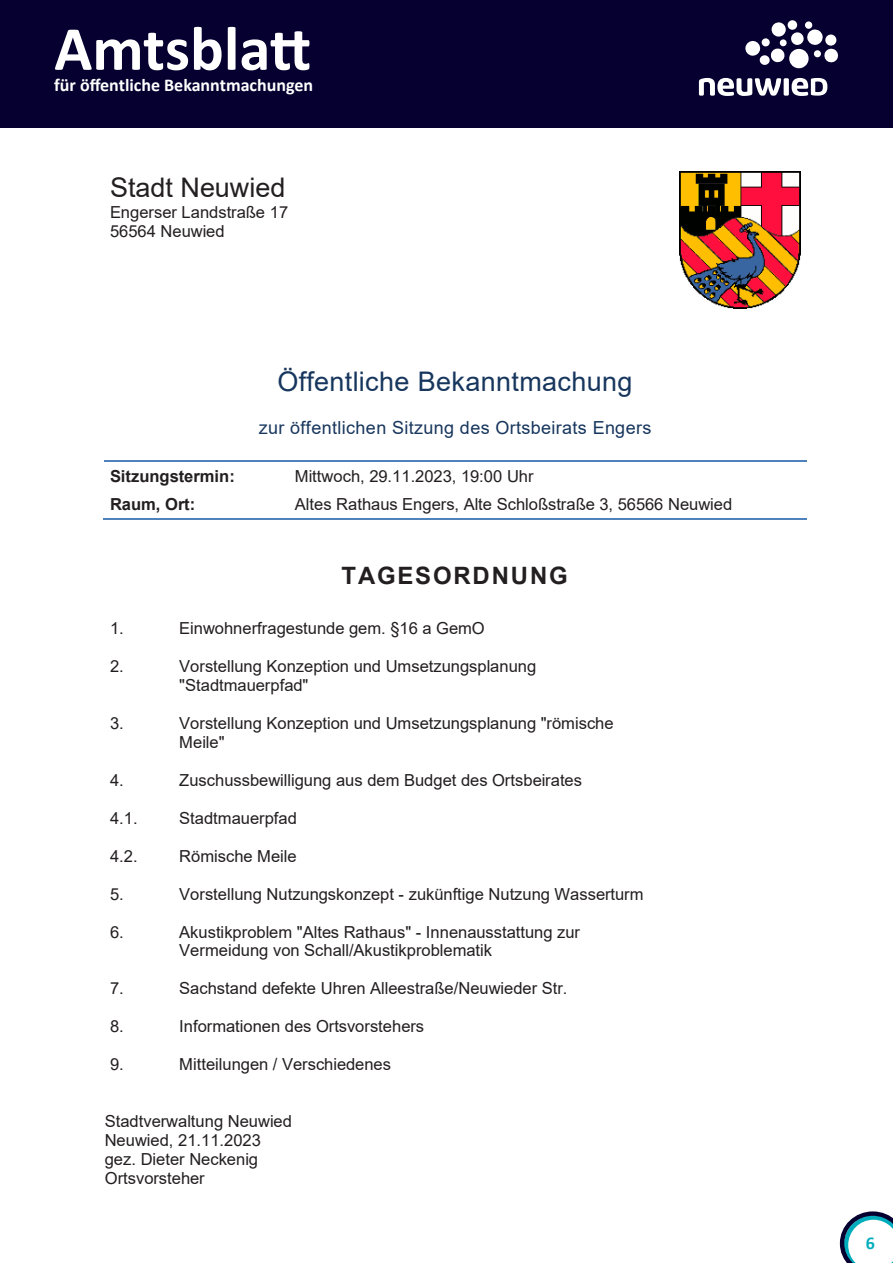
<style>
.page{position:relative;width:893px;height:1263px;background:#fff}
.page>*{position:absolute;margin:0;border:0;box-sizing:border-box;transform-origin:0 0}
.t1{font:700 63px "Calibri";color:#fff}
.t2{font:27px "Arial";letter-spacing:.01em;color:#17365d}
.t3{font:27px "Arial";color:#231f20}
.t4{font:700 24px "Arial";letter-spacing:.075em;color:#231f20}
.t5{font:18px "Arial";letter-spacing:.02em;color:#17365d}
.t6{font:700 18px "Calibri";color:#fff}
.t7{font:700 18px "Calibri";color:#00adbc}
.t8{font:16.5px/18.9px "Arial";color:#231f20}
.t9{font:700 16.5px "Arial";color:#231f20}
</style>
<div class="page">
<svg style="left:840px;top:1211px;width:53px;height:52px"></svg>
<div style="left:0;top:0;width:893px;height:128px;background:#050030"></div>
<svg style="left:745px;top:22px;width:93px;height:47px"></svg>
<div style="left:787px;top:20px;width:10px;height:10px;background:#fff;border-radius:50%"></div>
<svg style="left:699px;top:78px;width:128px;height:18px"></svg>
<hr style="left:105px;top:461px;width:185px;height:1px;background:#4f81bd">
<hr style="left:291px;top:461px;width:516px;height:1px;background:#4f81bd">
<hr style="left:104px;top:518px;width:186px;height:2px;background:#4f81bd">
<hr style="left:290px;top:518px;width:517px;height:2px;background:#4f81bd">
<img style="left:680px;top:172px;width:120px;height:137px">
<h1 class="t1" style="left:54px;top:4px;width:258px">Amtsblatt</h1>
<p class="t6" style="left:54px;top:73px;width:260px">für öffentliche Bekanntmachungen</p>
<p class="t3" style="left:110px;top:169px;width:177px">Stadt Neuwied</p>
<p class="t8" style="left:110px;top:203px;width:180px">Engerser Landstraße 17<br>56564 Neuwied</p>
<p class="t2" style="left:278px;top:363px;width:356px">Öffentliche Bekanntmachung</p>
<p class="t5" style="left:259px;top:416px;width:394px">zur öffentlichen Sitzung des Ortsbeirats Engers</p>
<p class="t9" style="left:110px;top:465px;width:126px">Sitzungstermin:</p>
<p class="t8" style="left:295px;top:467px;width:240px">Mittwoch, 29.11.2023, 19:00 Uhr</p>
<p class="t9" style="left:110px;top:493px;width:87px">Raum, Ort:</p>
<p class="t8" style="left:295px;top:495px;width:439px">Altes Rathaus Engers, Alte Schloßstraße 3, 56566 Neuwied</p>
<p class="t4" style="left:342px;top:558px;width:228px">TAGESORDNUNG</p>
<p class="t8" style="left:110px;top:619px;width:15px">1.</p>
<p class="t8" style="left:179px;top:619px;width:307px">Einwohnerfragestunde gem. §16 a GemO</p>
<p class="t8" style="left:110px;top:656px;width:15px">2.</p>
<p class="t8" style="left:179px;top:656px;width:358px">Vorstellung Konzeption und Umsetzungsplanung "Stadtmauerpfad"</p>
<p class="t8" style="left:110px;top:713px;width:15px">3.</p>
<p class="t8" style="left:179px;top:713px;width:436px">Vorstellung Konzeption und Umsetzungsplanung "römische<br>Meile"</p>
<p class="t8" style="left:110px;top:770px;width:15px">4.</p>
<p class="t8" style="left:179px;top:770px;width:404px">Zuschussbewilligung aus dem Budget des Ortsbeirates</p>
<p class="t8" style="left:110px;top:808px;width:29px">4.1.</p>
<p class="t8" style="left:179px;top:808px;width:119px">Stadtmauerpfad</p>
<p class="t8" style="left:110px;top:846px;width:29px">4.2.</p>
<p class="t8" style="left:179px;top:846px;width:119px">Römische Meile</p>
<p class="t8" style="left:110px;top:884px;width:15px">5.</p>
<p class="t8" style="left:179px;top:884px;width:466px">Vorstellung Nutzungskonzept - zukünftige Nutzung Wasserturm</p>
<p class="t8" style="left:110px;top:922px;width:15px">6.</p>
<p class="t8" style="left:179px;top:922px;width:402px">Akustikproblem "Altes Rathaus" - Innenausstattung zur<br>Vermeidung von Schall/Akustikproblematik</p>
<p class="t8" style="left:110px;top:979px;width:15px">7.</p>
<p class="t8" style="left:179px;top:979px;width:390px">Sachstand defekte Uhren Alleestraße/Neuwieder Str.</p>
<p class="t8" style="left:110px;top:1017px;width:15px">8.</p>
<p class="t8" style="left:179px;top:1017px;width:246px">Informationen des Ortsvorstehers</p>
<p class="t8" style="left:110px;top:1055px;width:15px">9.</p>
<p class="t8" style="left:179px;top:1055px;width:213px">Mitteilungen / Verschiedenes</p>
<p class="t8" style="left:105px;top:1112px;width:189px">Stadtverwaltung Neuwied<br>Neuwied, 21.11.2023 gez. Dieter Neckenig<br>Ortsvorsteher</p>
<p class="t7" style="left:866px;top:1230px;width:11px">6</p>
</div>
